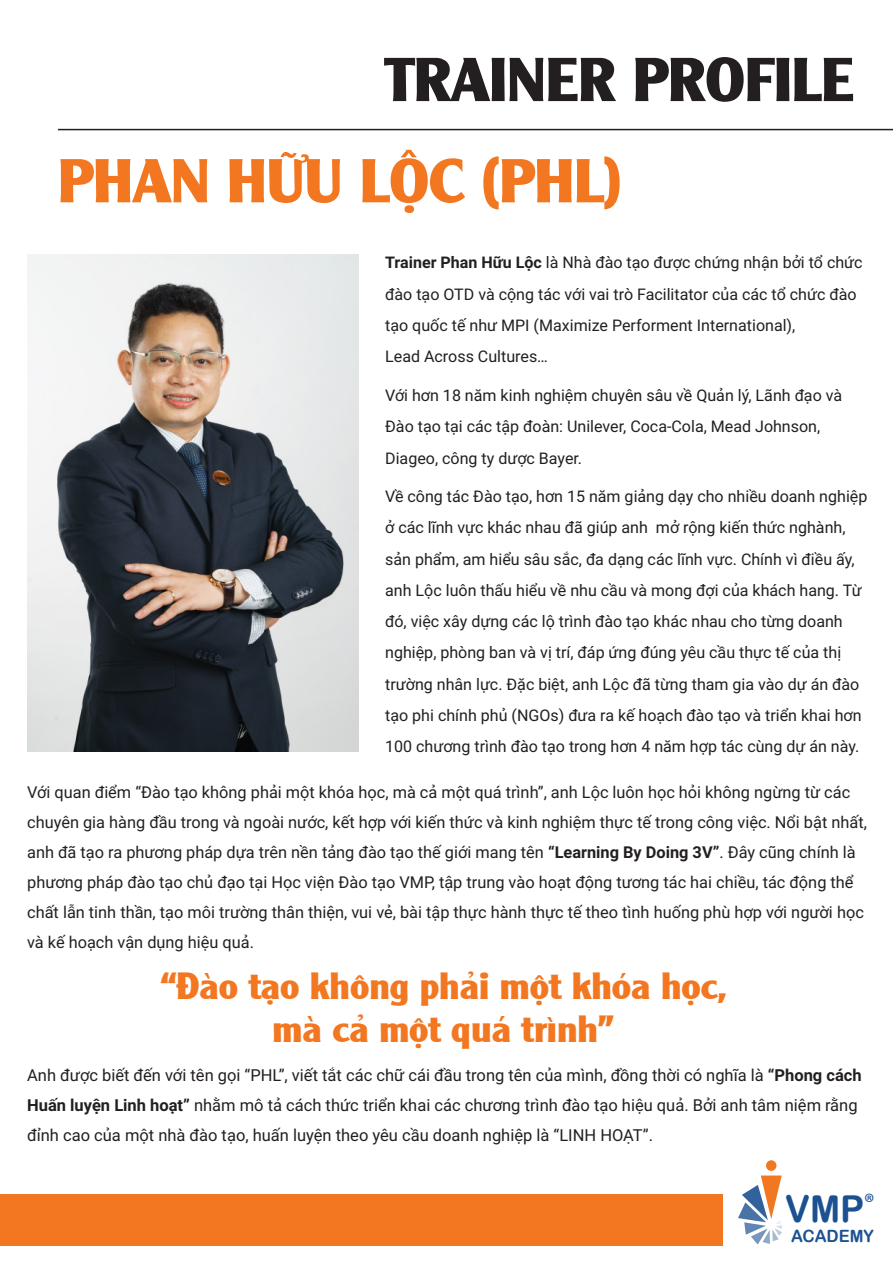
<style>
.page{position:relative;width:893px;height:1263px;background:#fff}
.page>*{position:absolute;margin:0;border:0;box-sizing:border-box;transform-origin:0 0}
.t1{font:700 60px "SFU Clear Gothic";color:#f37721}
.t2{font:700 60px "SFU Clear Gothic";color:#231f20}
.t3{font:37.05px "Arial Rounded MT Bold";color:#1b5191}
.t4{font:700 36.15px/43.3px "SFU Clear Gothic";color:#f37721;text-align:center}
.t5{font:16.95px "Arial Rounded MT Bold";color:#1b5191}
.t6{font:16.5px/30.3px "Roboto";color:#231f20}
.t7{font:16.35px/30.2px "Roboto";color:#231f20}
.t8{font:16.05px/31.2px "Roboto";color:#231f20}
.s1{font-weight:700}
</style>
<div class="page">
<img style="left:27px;top:254px;width:332px;height:497px">
<svg style="left:738px;top:1175px;width:44px;height:69px"></svg>
<div style="left:766px;top:1160px;width:10px;height:11px;background:#f27721;border-radius:50%"></div>
<div style="left:0;top:1194px;width:722px;height:51px;background:#f37721"></div>
<hr style="left:58px;top:129px;width:835px;height:1px;background:#231f20">
<h1 class="t2" style="left:385px;top:33px;width:470px">TRAINER PROFILE</h1>
<h1 class="t1" style="left:58px;top:134px;width:564px">PHAN HỮU LỘC (PHL)</h1>
<p class="t8" style="left:385px;top:247px;width:479px"><span class="s1">Trainer Phan Hữu Lộc</span> là Nhà đào tạo được chứng nhận bởi tổ chức đào tạo OTD và cộng tác với vai trò Facilitator của các tổ chức đào tạo quốc tế như MPI (Maximize Performent International),<br>Lead Across Cultures…</p>
<p class="t8" style="left:385px;top:379px;width:458px">Với hơn 18 năm kinh nghiệm chuyên sâu về Quản lý, Lãnh đạo và<br>Đào tạo tại các tập đoàn: Unilever, Coca-Cola, Mead Johnson,<br>Diageo, công ty dược Bayer.</p>
<p class="t8" style="left:385px;top:480px;width:484px">Về công tác Đào tạo, hơn 15 năm giảng dạy cho nhiều doanh nghiệp ở các lĩnh vực khác nhau đã giúp anh mở rộng kiến thức nghành, sản phẩm, am hiểu sâu sắc, đa dạng các lĩnh vực. Chính vì điều ấy, anh Lộc luôn thấu hiểu về nhu cầu và mong đợi của khách hang. Từ đó, việc xây dựng các lộ trình đào tạo khác nhau cho từng doanh nghiệp, phòng ban và vị trí, đáp ứng đúng yêu cầu thực tế của thị trường nhân lực. Đặc biệt, anh Lộc đã từng tham gia vào dự án đào tạo phi chính phủ (NGOs) đưa ra kế hoạch đào tạo và triển khai hơn 100 chương trình đào tạo trong hơn 4 năm hợp tác cùng dự án này.</p>
<p class="t7" style="left:27px;top:776px;width:841px">Với quan điểm “Đào tạo không phải một khóa học, mà cả một quá trình”, anh Lộc luôn học hỏi không ngừng từ các chuyên gia hàng đầu trong và ngoài nước, kết hợp với kiến thức và kinh nghiệm thực tế trong công việc. Nổi bật nhất, anh đã tạo ra phương pháp dựa trên nền tảng đào tạo thế giới mang tên <span class="s1">“Learning By Doing 3V”</span>. Đây cũng chính là phương pháp đào tạo chủ đạo tại Học viện Đào tạo VMP, tập trung vào hoạt động tương tác hai chiều, tác động thể chất lẫn tinh thần, tạo môi trường thân thiện, vui vẻ, bài tập thực hành thực tế theo tình huống phù hợp với người học và kế hoạch vận dụng hiệu quả.</p>
<h3 class="t4" style="left:160px;top:961px;width:568px">“Đào tạo không phải một khóa học, mà cả một quá trình”</h3>
<p class="t6" style="left:27px;top:1059px;width:836px">Anh được biết đến với tên gọi “PHL”, viết tắt các chữ cái đầu trong tên của mình, đồng thời có nghĩa là <span class="s1">“Phong cách<br>Huấn luyện Linh hoạt”</span> nhằm mô tả cách thức triển khai các chương trình đào tạo hiệu quả. Bởi anh tâm niệm rằng đỉnh cao của một nhà đào tạo, huấn luyện theo yêu cầu doanh nghiệp là “LINH HOẠT”.</p>
<h2 class="t3" style="left:785px;top:1187px;width:91px">VMP<sup>®</sup></h2>
<p class="t5" style="left:791px;top:1226px;width:84px">ACADEMY</p>
</div>
